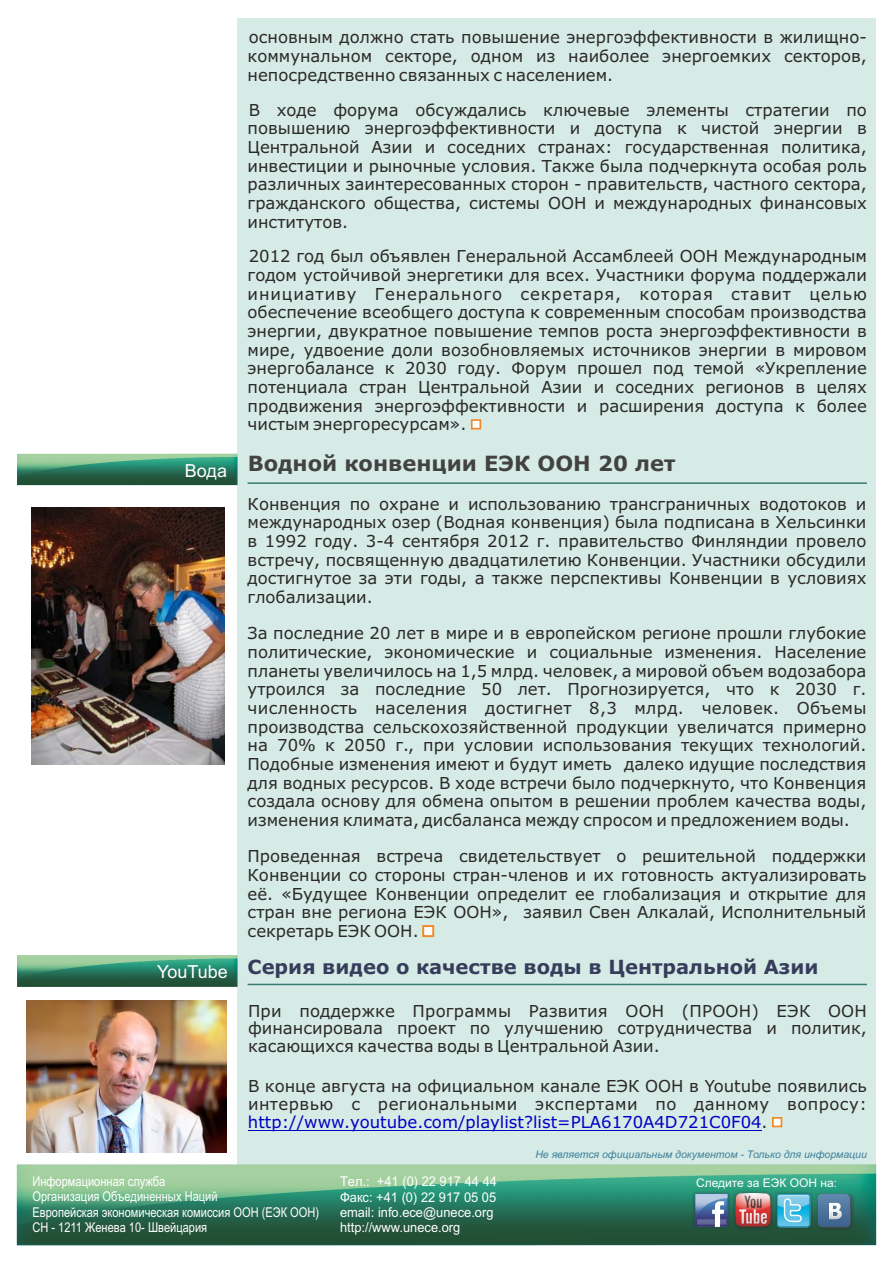
<style>
.page{position:relative;width:893px;height:1262px;background:#fff}
.page>*{position:absolute;margin:0;border:0;box-sizing:border-box;transform-origin:0 0}
.t1{font:700 21px "Verdana";color:#424242}
.t2{font:700 19.5px "Verdana";color:#363d5c}
.t3{font:16.5px/18.6px "Verdana";color:#2b2929;text-align:justify}
.t4{font:13.5px/15.3px "Arial Narrow";color:#fff}
.t5{font:13.5px/15.3px "Arial Narrow";color:#fff;scale:1.16 1}
.t6{font:12px "Arial";color:#fff}
.t7{font:italic 10.5px "Arial";color:#3d809c}
.s1{color:#0000c4}
</style>
<div class="page">
<div style="left:238px;top:18px;width:638px;height:1223px;background:#d6ebe6"></div>
<img style="left:17px;top:1164px;width:859px;height:81px">
<img style="left:774px;top:1191px;width:38px;height:38px">
<img style="left:692px;top:1191px;width:39px;height:38px">
<img style="left:731px;top:1189px;width:43px;height:42px">
<img style="left:816px;top:1193px;width:38px;height:38px">
<img style="left:17px;top:453px;width:221px;height:32px">
<hr style="left:247px;top:482px;width:619px;height:2px;background:#367a70">
<svg style="left:422px;top:925px;width:13px;height:13px"></svg>
<img style="left:17px;top:955px;width:221px;height:32px">
<hr style="left:247px;top:983px;width:619px;height:2px;background:#367a70">
<svg style="left:772px;top:1117px;width:11px;height:11px"></svg>
<hr style="left:248px;top:1129px;width:513px;height:1px;background:#0000c4">
<img style="left:31px;top:507px;width:193px;height:257px">
<img style="left:26px;top:1000px;width:201px;height:152px">
<svg style="left:470px;top:419px;width:12px;height:11px"></svg>
<p class="t3" style="left:247px;top:29px;width:621px">основным должно стать повышение энергоэффективности в жилищно&shy;коммунальном секторе, одном из наиболее энергоемких секторов, непосредственно связанных с населением.</p>
<p class="t3" style="left:247px;top:102px;width:621px">В ходе форума обсуждались ключевые элементы стратегии по повышению энергоэффективности и доступа к чистой энергии в Центральной Азии и соседних странах: государственная политика, инвестиции и рыночные условия. Также была подчеркнута особая роль различных заинтересованных сторон - правительств, частного сектора, гражданского общества, системы ООН и международных финансовых институтов.</p>
<p class="t3" style="left:247px;top:248px;width:621px">2012 год был объявлен Генеральной Ассамблеей ООН Международным годом устойчивой энергетики для всех. Участники форума поддержали инициативу Генерального секретаря, которая ставит целью обеспечение всеобщего доступа к современным способам производства энергии, двукратное повышение темпов роста энергоэффективности в мире, удвоение доли возобновляемых источников энергии в мировом энергобалансе к 2030 году. Форум прошел под темой «Укрепление потенциала стран Центральной Азии и соседних регионов в целях продвижения энергоэффективности и расширения доступа к более чистым энергоресурсам».</p>
<p class="t1" style="left:185px;top:455px;width:492px"><sub>Вода</sub> Водной конвенции ЕЭК ООН 20 лет</p>
<p class="t3" style="left:247px;top:496px;width:620px">Конвенция по охране и использованию трансграничных водотоков и международных озер (Водная конвенция) была подписана в Хельсинки в 1992 году. 3-4 сентября 2012 г. правительство Финляндии провело встречу, посвященную двадцатилетию Конвенции. Участники обсудили достигнутое за эти годы, а также перспективы Конвенции в условиях глобализации.</p>
<p class="t3" style="left:247px;top:625px;width:620px">За последние 20 лет в мире и в европейском регионе прошли глубокие политические, экономические и социальные изменения. Население планеты увеличилось на 1,5 млрд. человек, а мировой объем водозабора утроился за последние 50 лет. Прогнозируется, что к 2030 г. численность населения достигнет 8,3 млрд. человек. Объемы производства сельскохозяйственной продукции увеличатся примерно на 70% к 2050 г., при условии использования текущих технологий.<br>Подобные изменения имеют и будут иметь далеко идущие последствия для водных ресурсов. В ходе встречи было подчеркнуто, что Конвенция создала основу для обмена опытом в решении проблем качества воды, изменения климата, дисбаланса между спросом и предложением воды.</p>
<p class="t3" style="left:247px;top:848px;width:620px">Проведенная встреча свидетельствует о решительной поддержки Конвенции со стороны стран-членов и их готовность актуализировать её. «Будущее Конвенции определит ее глобализация и открытие для стран вне региона ЕЭК ООН», заявил Свен Алкалай, Исполнительный секретарь ЕЭК ООН.</p>
<p class="t2" style="left:157px;top:958px;width:663px"><sub>YouTube</sub> Серия видео о качестве воды в Центральной Азии</p>
<p class="t3" style="left:248px;top:1003px;width:620px;line-height:17.9px">При поддержке Программы Развития ООН (ПРООН) ЕЭК ООН финансировала проект по улучшению сотрудничества и политик, касающихся качества воды в Центральной Азии.</p>
<p class="t3" style="left:248px;top:1078px;width:620px;line-height:17.9px">В конце августа на официальном канале ЕЭК ООН в Youtube появились интервью с региональными экспертами по данному вопросу: <span class="s1">http://www.youtube.com/playlist?list=PLA6170A4D721C0F04</span>.</p>
<p class="t7" style="left:535px;top:1149px;width:333px">Не является официальным документом - Только для информации</p>
<p class="t4" style="left:32px;top:1174px;width:288px">Информационная служба<br>Организация Объединенных Наций<br>Европейская экономическая комиссия ООН (ЕЭК ООН)<br>CH - 1211 Женева 10- Швейцария</p>
<p class="t5" style="left:340px;top:1175px;width:137px">Тел.: +41 (0) 22 917 44 44<br>Факс: +41 (0) 22 917 05 05 email: info.ece@unece.org http://www.unece.org</p>
<p class="t6" style="left:696px;top:1178px;width:142px">Следите за ЕЭК ООН на:</p>
</div>
